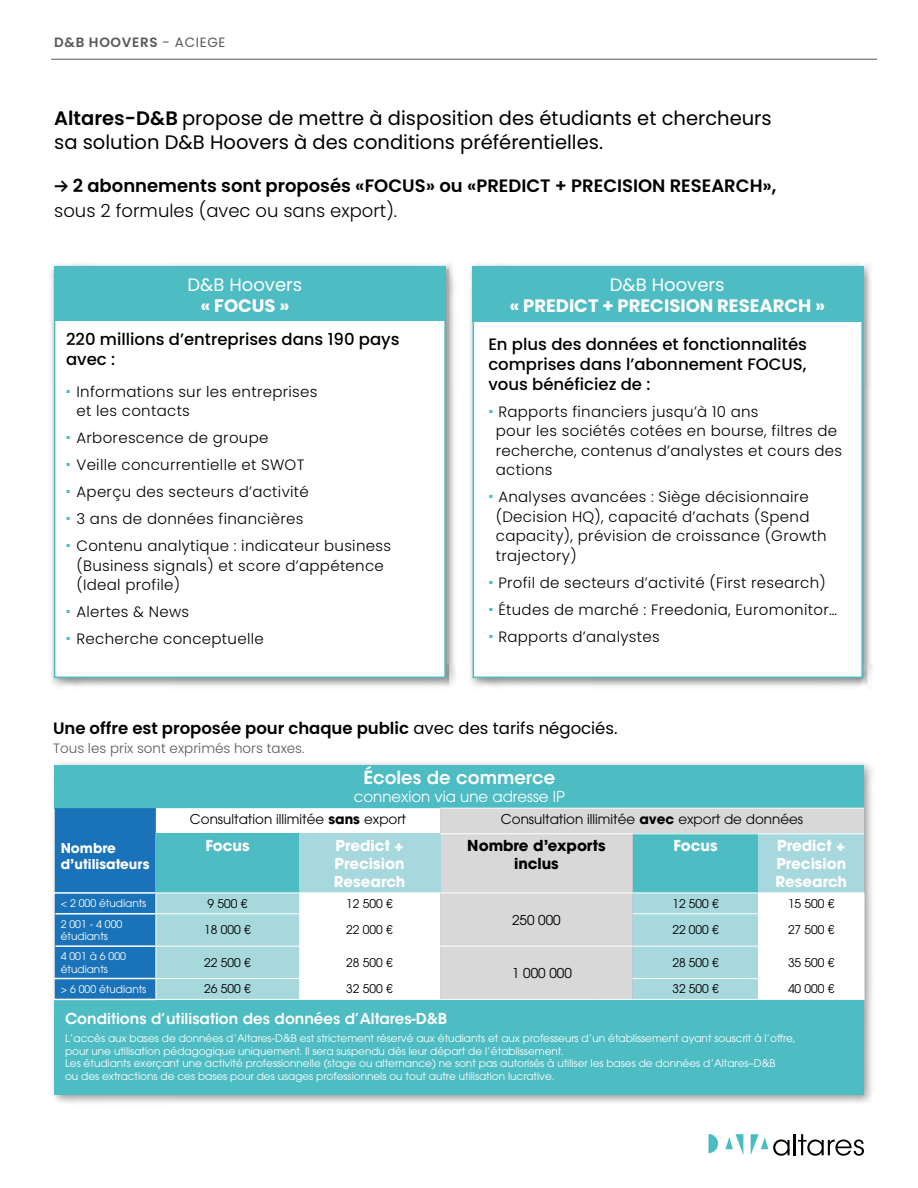
<style>
.page{position:relative;width:918px;height:1188px;background:#fff}
.page>*{position:absolute;margin:0;border:0;box-sizing:border-box;transform-origin:0 0}
.t1{font:19.5px/23.4px "Poppins";color:#000}
.t2{font:600 18px/25.5px "Poppins";color:#000}
.t3{font:700 18px "Poppins";color:#fff}
.t4{font:18px "Poppins";color:#fff}
.t5{font:600 18px "ITC Avant Garde Std";color:#fff}
.t6{font:500 16.5px/19.8px "Poppins";color:#000}
.t7{font:600 16.5px "Poppins";color:#000}
.t8{font:300 15px/19.5px "Poppins";letter-spacing:.02em;color:#000}
.t9{font:700 15px/18px "ITC Avant Garde Pro";color:#fff}
.t10{font:600 15px "ITC Avant Garde Std";color:#fff}
.t11{font:15px "ITC Avant Garde Pro";color:#fff}
.t12{font:700 15px/18px "ITC Avant Garde Pro";color:#000;text-align:center}
.t13{font:13.5px "ITC Avant Garde Pro";color:#000}
.t14{font:300 13.5px "Poppins";color:#58595b}
.t15{font:700 13.5px/16.2px "ITC Avant Garde Pro";color:#fff}
.t16{font:600 13.5px "Poppins";letter-spacing:.05em;color:#58595b}
.t17{font:12px "ITC Avant Garde Pro";color:#000}
.t18{font:10.5px/12.6px "ITC Avant Garde Pro";color:#fff}
.s1{font-weight:400}
.s2{font-weight:600}
.s3{font-family:"Akkurat";font-weight:700}
.s4{font-weight:300}
.s5{font-family:"Arial";font-weight:900;color:#4ebcc3}
.s6{font-weight:700}
</style>
<div class="page">
<div style="left:467px;top:261px;width:407px;height:428px;background:#000;opacity:.5"></div>
<div style="left:473px;top:266px;width:390px;height:412px;background:#fff;border:2px solid #4ebcc3"></div>
<div style="left:49px;top:261px;width:408px;height:428px;background:#000;opacity:.5"></div>
<div style="left:54px;top:266px;width:392px;height:412px;background:#fff;border:2px solid #4ebcc3"></div>
<div style="left:55px;top:266px;width:391px;height:55px;background:#4ebcc3"></div>
<svg style="left:725px;top:1134px;width:18px;height:20px"></svg>
<svg style="left:709px;top:1134px;width:9px;height:19px"></svg>
<svg style="left:751px;top:1134px;width:39px;height:22px"></svg>
<hr style="left:794px;top:1134px;width:2px;height:21px;background:#010202">
<svg style="left:798px;top:1134px;width:66px;height:22px"></svg>
<div style="left:473px;top:266px;width:391px;height:55px;background:#4ebcc3"></div>
<div style="left:49px;top:759px;width:826px;height:348px;background:#000;opacity:.4"></div>
<div style="left:55px;top:765px;width:809px;height:43px;background:#4ebcc3"></div>
<svg style="left:299px;top:808px;width:141px;height:191px"></svg>
<svg style="left:440px;top:809px;width:424px;height:190px;fill:#d8d8d8"></svg>
<div style="left:299px;top:834px;width:141px;height:59px;background:#a7d8dd"></div>
<div style="left:633px;top:834px;width:126px;height:59px;background:#4ebcc3"></div>
<div style="left:759px;top:834px;width:105px;height:59px;background:#a7d8dd"></div>
<div style="left:55px;top:999px;width:809px;height:96px;background:#4ebcc3"></div>
<hr style="left:54px;top:999px;width:102px;height:1px;background:#fff">
<hr style="left:54px;top:978px;width:102px;height:1px;background:#fff">
<hr style="left:299px;top:893px;width:141px;height:1px;background:#fff">
<hr style="left:299px;top:913px;width:141px;height:1px;background:#fff">
<hr style="left:299px;top:946px;width:141px;height:1px;background:#fff">
<svg style="left:55px;top:808px;width:244px;height:191px;background:#67aecc"></svg>
<hr style="left:299px;top:978px;width:141px;height:1px;background:#fff">
<hr style="left:156px;top:999px;width:143px;height:1px;background:#fff">
<hr style="left:299px;top:999px;width:141px;height:1px;background:#fff">
<hr style="left:633px;top:999px;width:126px;height:1px;background:#fff">
<hr style="left:759px;top:893px;width:105px;height:1px;background:#fff">
<svg style="left:864px;top:893px;width:1px;height:20px"></svg>
<hr style="left:759px;top:913px;width:105px;height:1px;background:#fff">
<hr style="left:864px;top:914px;width:1px;height:32px;background:#fff">
<hr style="left:759px;top:946px;width:105px;height:1px;background:#fff">
<hr style="left:864px;top:947px;width:1px;height:31px;background:#fff">
<hr style="left:759px;top:978px;width:105px;height:1px;background:#fff">
<div style="left:633px;top:893px;width:126px;height:106px;background:#a7d8dd"></div>
<svg style="left:864px;top:979px;width:1px;height:20px"></svg>
<hr style="left:759px;top:999px;width:105px;height:1px;background:#fff">
<hr style="left:54px;top:892px;width:102px;height:2px;background:#fff">
<hr style="left:440px;top:808px;width:156px;height:1px;background:#fff">
<hr style="left:596px;top:808px;width:37px;height:1px;background:#fff">
<hr style="left:633px;top:808px;width:126px;height:1px;background:#fff">
<hr style="left:759px;top:808px;width:105px;height:1px;background:#fff">
<hr style="left:440px;top:833px;width:156px;height:1px;background:#fff">
<hr style="left:596px;top:833px;width:37px;height:1px;background:#fff">
<hr style="left:633px;top:833px;width:126px;height:1px;background:#fff">
<hr style="left:759px;top:833px;width:105px;height:1px;background:#fff">
<hr style="left:440px;top:893px;width:156px;height:1px;background:#fff">
<hr style="left:596px;top:893px;width:37px;height:1px;background:#fff">
<hr style="left:440px;top:946px;width:156px;height:1px;background:#fff">
<hr style="left:596px;top:946px;width:37px;height:1px;background:#fff">
<hr style="left:440px;top:999px;width:156px;height:1px;background:#fff">
<hr style="left:596px;top:999px;width:37px;height:1px;background:#fff">
<hr style="left:51px;top:59px;width:826px;height:1px;background:#58595b">
<p class="t16" style="left:54px;top:34px;width:173px">D&amp;B HOOVERS <span class="s1">- ACIEGE</span></p>
<h1 class="t1" style="left:54px;top:107px;width:719px"><span class="s2">Altares-D&amp;B</span> propose de mettre à disposition des étudiants et chercheurs sa solution D&amp;B Hoovers à des conditions préférentielles.</h1>
<p class="t2" style="left:54px;top:173px;width:724px"><span class="s3">≥</span> 2 abonnements sont proposés «FOCUS» ou «PREDICT + PRECISION RESEARCH», <span class="s4">sous 2 formules (avec ou sans export).</span></p>
<p class="t4" style="left:188px;top:274px;width:116px">D&amp;B Hoovers</p>
<p class="t3" style="left:200px;top:296px;width:91px">« FOCUS »</p>
<p class="t6" style="left:66px;top:329px;width:335px">220 millions d’entreprises dans 190 pays avec :</p>
<p class="t8" style="left:76px;top:382px;width:243px;text-indent:-10px"><span class="s5">·</span> Informations sur les entreprises et les contacts</p>
<p class="t8" style="left:66px;top:425px;width:327px;line-height:27px"><span class="s5">·</span> Arborescence de groupe<br><span class="s5">·</span> Veille concurrentielle et SWOT<br><span class="s5">·</span> Aperçu des secteurs d’activité<br><span class="s5">·</span> 3 ans de données financières<br><span class="s5">·</span> Contenu analytique : indicateur business</p>
<p class="t8" style="left:76px;top:556px;width:309px">(Business signals) et score d’appétence (Ideal profile)</p>
<p class="t8" style="left:66px;top:599px;width:199px;line-height:27px"><span class="s5">·</span> Alertes &amp; News<br><span class="s5">·</span> Recherche conceptuelle</p>
<p class="t4" style="left:610px;top:274px;width:116px">D&amp;B Hoovers</p>
<p class="t3" style="left:509px;top:296px;width:317px">« PREDICT + PRECISION RESEARCH »</p>
<p class="t6" style="left:488px;top:335px;width:320px;text-align:justify">En plus des données et fonctionnalités comprises dans l’abonnement FOCUS, vous bénéficiez de :</p>
<p class="t8" style="left:496px;top:402px;width:348px;text-indent:-8px"><span class="s5">·</span> Rapports financiers jusqu’à 10 ans<br>pour les sociétés cotées en bourse, filtres de recherche, contenus d’analystes et cours des actions</p>
<p class="t8" style="left:496px;top:487px;width:332px;text-indent:-8px"><span class="s5">·</span> Analyses avancées : Siège décisionnaire (Decision HQ), capacité d’achats (Spend capacity), prévision de croissance (Growth trajectory)</p>
<p class="t8" style="left:488px;top:569px;width:350px;line-height:27px"><span class="s5">·</span> Profil de secteurs d’activité (First research)<br><span class="s5">·</span> Études de marché : Freedonia, Euromonitor… <span class="s5">·</span> Rapports d’analystes</p>
<p class="t7" style="left:53px;top:718px;width:566px">Une offre est proposée pour chaque public <span class="s1">avec des tarifs négociés.</span></p>
<p class="t14" style="left:53px;top:741px;width:253px">Tous les prix sont exprimés hors taxes.</p>
<p class="t15" style="left:61px;top:839px;width:90px">Nombre d’utilisateurs</p>
<p class="t5" style="left:363px;top:766px;width:193px">Écoles de commerce</p>
<p class="t11" style="left:354px;top:787px;width:213px">connexion via une adresse IP</p>
<p class="t13" style="left:190px;top:811px;width:218px">Consultation illimitée <span class="s6">sans</span> export</p>
<p class="t13" style="left:501px;top:811px;width:304px">Consultation illimitée <span class="s6">avec</span> export de données</p>
<p class="t9" style="left:205px;top:836px;width:46px">Focus</p>
<p class="t9" style="left:334px;top:836px;width:73px">Predict +<br>Precision<br>Research</p>
<p class="t12" style="left:467px;top:836px;width:140px">Nombre d’exports inclus</p>
<p class="t9" style="left:674px;top:836px;width:46px">Focus</p>
<p class="t9" style="left:775px;top:836px;width:73px">Predict +<br>Precision<br>Research</p>
<p class="t18" style="left:61px;top:897px;width:87px">&lt; 2 000 étudiants</p>
<p class="t17" style="left:208px;top:896px;width:41px">9 500 €</p>
<p class="t17" style="left:346px;top:896px;width:48px">12 500 €</p>
<p class="t17" style="left:672px;top:896px;width:48px">12 500 €</p>
<p class="t17" style="left:788px;top:896px;width:48px">15 500 €</p>
<p class="t13" style="left:512px;top:911px;width:50px">250 000</p>
<p class="t18" style="left:61px;top:917px;width:63px">2 001 - 4 000 étudiants</p>
<p class="t17" style="left:204px;top:923px;width:48px">18 000 €</p>
<p class="t17" style="left:346px;top:923px;width:48px">22 000 €</p>
<p class="t17" style="left:672px;top:923px;width:48px">22 000 €</p>
<p class="t17" style="left:788px;top:923px;width:48px">27 500 €</p>
<p class="t18" style="left:61px;top:950px;width:67px">4 001 à 6 000 étudiants</p>
<p class="t17" style="left:204px;top:955px;width:48px">22 500 €</p>
<p class="t17" style="left:346px;top:955px;width:48px">28 500 €</p>
<p class="t17" style="left:672px;top:955px;width:48px">28 500 €</p>
<p class="t17" style="left:788px;top:955px;width:48px">35 500 €</p>
<p class="t13" style="left:512px;top:964px;width:61px">1 000 000</p>
<p class="t18" style="left:61px;top:983px;width:87px">&gt; 6 000 étudiants</p>
<p class="t17" style="left:204px;top:982px;width:48px">26 500 €</p>
<p class="t17" style="left:346px;top:982px;width:48px">32 500 €</p>
<p class="t17" style="left:672px;top:982px;width:48px">32 500 €</p>
<p class="t17" style="left:788px;top:982px;width:48px">40 000 €</p>
<p class="t10" style="left:65px;top:1009px;width:384px">Conditions d’utilisation des données d’Altares-D&amp;B</p>
<p class="t18" style="left:65px;top:1032px;width:732px">L’accès aux bases de données d’Altares-D&amp;B est strictement réservé aux étudiants et aux professeurs d’un établissement ayant souscrit à l’offre, pour une utilisation pédagogique uniquement. Il sera suspendu dès leur départ de l’établissement.<br>Les étudiants exerçant une activité professionnelle (stage ou alternance) ne sont pas autorisés à utiliser les bases de données d’Altares–D&amp;B<br>ou des extractions de ces bases pour des usages professionnels ou tout autre utilisation lucrative.</p>
</div>
